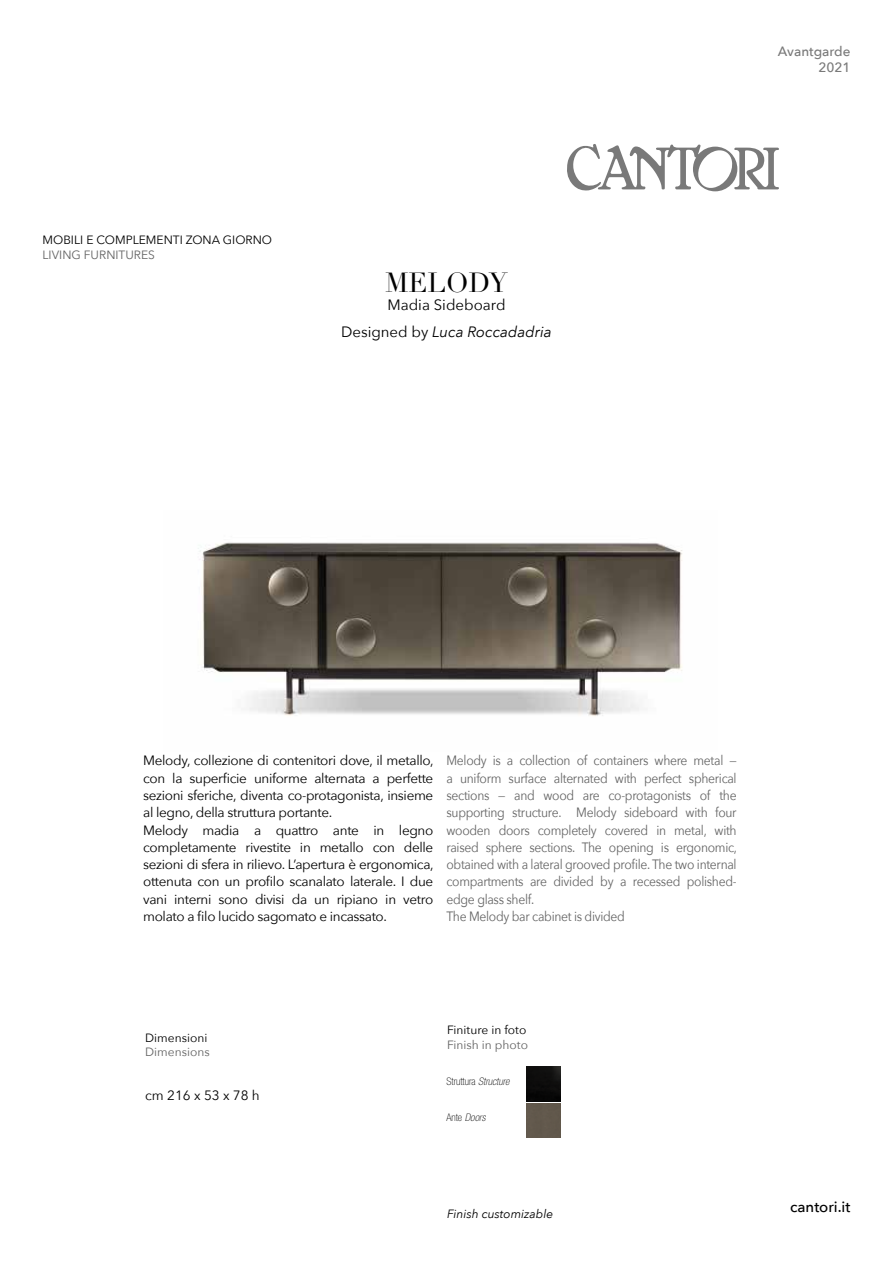
<style>
.page{position:relative;width:893px;height:1263px;background:#fff}
.page>*{position:absolute;margin:0;border:0;box-sizing:border-box;transform-origin:0 0}
.t1{font:27px "Didot";color:#000}
.t2{font:15px/27px "Avenir Next";color:#000;text-align:center}
.t3{font:500 15px "Avenir Next";color:#000}
.t4{font:13.5px/17.2px "Avenir Next";letter-spacing:-.025em;color:#000}
.t5{font:13.5px/17.2px "Avenir Next";letter-spacing:-.025em;color:#636363;scale:.9 1}
.t6{font:500 13.5px/16.2px "Avenir Next";color:#797979;text-align:right}
.t7{font:12px "Avenir Next";color:#000}
.t8{font:12px "Avenir Next";color:#636363}
.t9{font:italic 12px "Avenir Next";color:#000}
.t10{font:100 condensed 10.5px "Helvetica Neue LT Std";color:#000}
.t11{font:italic 100 condensed 10.5px "Helvetica Neue LT Std";color:#000}
.s1{font-style:italic}
.s2{font-style:normal}
</style>
<div class="page">
<svg style="left:567px;top:144px;width:212px;height:47px"></svg>
<img style="left:198px;top:542px;width:484px;height:174px">
<img style="left:526px;top:1103px;width:34px;height:34px">
<img style="left:526px;top:1067px;width:34px;height:34px">
<p class="t7" style="left:43px;top:230px;width:231px">MOBILI E COMPLEMENTI ZONA GIORNO</p>
<p class="t8" style="left:43px;top:245px;width:114px">LIVING FURNITURES</p>
<h1 class="t1" style="left:385px;top:267px;width:124px">MELODY</h1>
<p class="t2" style="left:341px;top:291px;width:212px">Madia Sideboard<br>Designed by <span class="s1">Luca Roccadadria</span></p>
<p class="t6" style="left:778px;top:43px;width:74px">Avantgarde<br>2021</p>
<p class="t4" style="left:143px;top:751px;width:292px">Melody, collezione di contenitori dove, il metallo, con la superficie uniforme alternata a perfette sezioni sferiche, diventa co-protagonista, insieme al legno, della struttura portante.<br>Melody madia a quattro ante in legno completamente rivestite in metallo con delle sezioni di sfera in rilievo. L’apertura è ergonomica, ottenuta con un profilo scanalato laterale. I due vani interni sono divisi da un ripiano in vetro molato a filo lucido sagomato e incassato.</p>
<p class="t5" style="left:446px;top:751px;width:324px">Melody is a collection of containers where metal — a uniform surface alternated with perfect spherical sections — and wood are co-protagonists of the supporting structure. Melody sideboard with four wooden doors completely covered in metal, with raised sphere sections. The opening is ergonomic, obtained with a lateral grooved profile. The two internal compartments are divided by a recessed polished&shy;edge glass shelf.<br>The Melody bar cabinet is divided</p>
<p class="t7" style="left:145px;top:1027px;width:64px">Dimensioni</p>
<p class="t8" style="left:145px;top:1042px;width:66px">Dimensions</p>
<p class="t4" style="left:145px;top:1086px;width:116px">cm 216 x 53 x 78 h</p>
<p class="t7" style="left:447px;top:1020px;width:81px">Finiture in foto</p>
<p class="t8" style="left:447px;top:1034px;width:82px">Finish in photo</p>
<p class="t10" style="left:446px;top:1075px;width:64px">Struttura <span class="s1">Structure</span></p>
<p class="t11" style="left:446px;top:1111px;width:40px"><span class="s2">Ante</span> Doors</p>
<p class="t9" style="left:447px;top:1203px;width:108px">Finish customizable</p>
<p class="t3" style="left:790px;top:1194px;width:62px">cantori.it</p>
</div>
